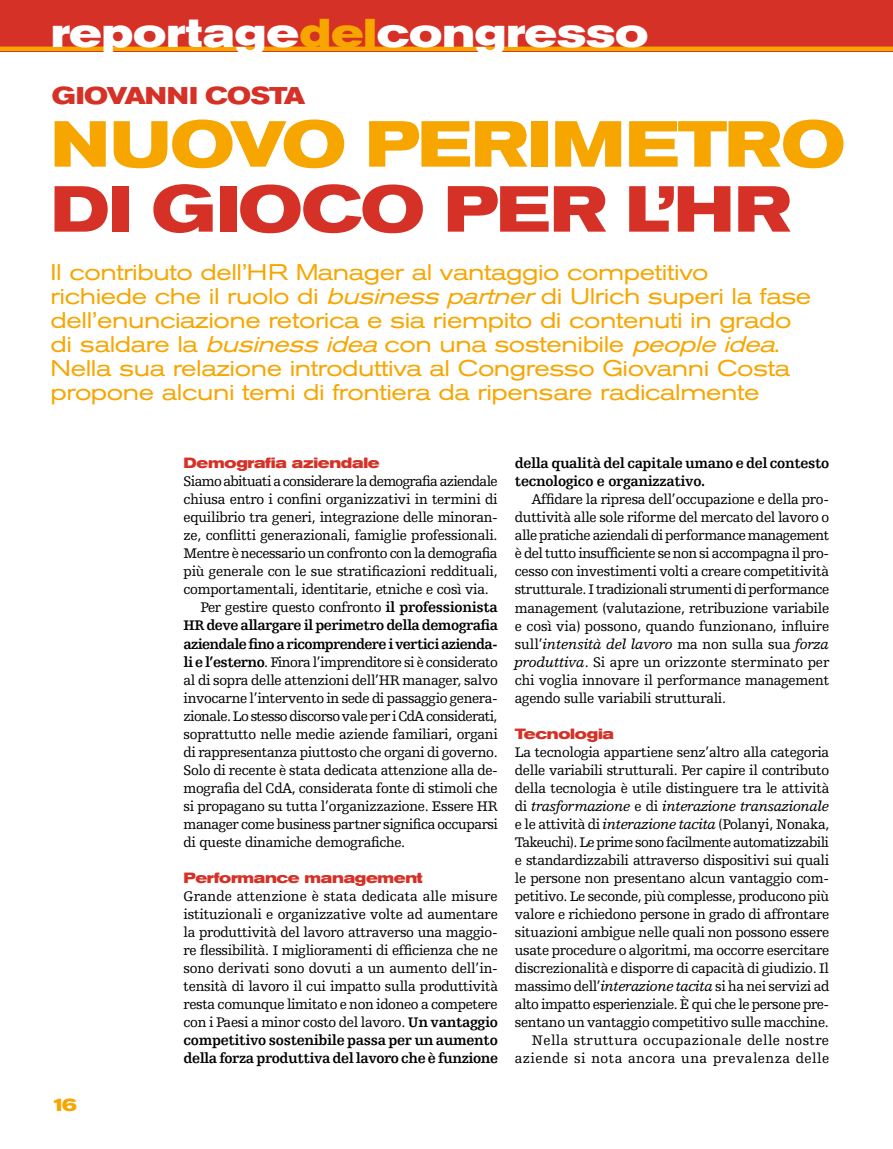
<style>
.page{position:relative;width:893px;height:1149px;background:#fff}
.page>*{position:absolute;margin:0;border:0;box-sizing:border-box;transform-origin:0 0}
.t1{font:700 expanded 64.35px "Akzidenz Grotesk BE";letter-spacing:-.015em;color:#f7a600}
.t2{font:700 expanded 64.35px "Akzidenz Grotesk BE";letter-spacing:-.02em;color:#d53126}
.t3{font:700 expanded 39.9px "Akzidenz Grotesk BE";color:#fff}
.t4{font:700 expanded 24px "Akzidenz Grotesk BE";letter-spacing:-.03em;color:#d53126}
.t5{font:expanded 22.5px/24px "Akzidenz Grotesk BE";letter-spacing:-.02em;color:#f7a600}
.t6{font:700 expanded 18px "Akzidenz Grotesk BE";color:#f7a600}
.t7{font:14.7px/18px "Humanist Slabserif 712 BT";letter-spacing:-.02em;color:#000;text-align:justify}
.t8{font:700 14.7px/18px "Humanist Slabserif 712 BT";letter-spacing:-.03em;color:#000}
.t9{font:700 expanded 14.7px "Akzidenz Grotesk BE";letter-spacing:-.02em;color:#d53126}
.t10{font:14.7px "Humanist Slabserif 712 BT";letter-spacing:-.04em;color:#000}
.t11{font:14.7px "Humanist Slabserif 712 BT";letter-spacing:-.045em;color:#000}
.s1{color:#f7a600}
.s2{font-style:italic}
.s3{font-weight:700}
</style>
<div class="page">
<div style="left:0;top:0;width:893px;height:51px;background:#d53126"></div>
<hr style="left:0;top:47px;width:893px;height:4px;background:#f7a600">
<h2 class="t3" style="left:51px;top:10px;width:599px">reportage<span class="s1">del</span>congresso</h2>
<h3 class="t4" style="left:52px;top:81px;width:255px">GIOVANNI COSTA</h3>
<h1 class="t1" style="left:51px;top:107px;width:796px">NUOVO PERIMETRO</h1>
<h1 class="t2" style="left:51px;top:172px;width:742px">DI GIOCO PER L’HR</h1>
<p class="t5" style="left:51px;top:260px;width:762px">Il contributo dell’HR Manager al vantaggio competitivo<br>richiede che il ruolo di <span class="s2">business partner</span>di Ulrich superi la fase dell’enunciazione retorica e sia riempito di contenuti in grado di saldare la <span class="s2">business idea</span> con una sostenibile <span class="s2">people idea</span>.<br>Nella sua relazione introduttiva al Congresso Giovanni Costa propone alcuni temi di frontiera da ripensare radicalmente</p>
<p class="t6" style="left:51px;top:1094px;width:28px">16</p>
<p class="t9" style="left:184px;top:454px;width:198px">Demografia aziendale</p>
<p class="t11" style="left:184px;top:472px;width:316px">Siamo abituati a considerare la demografia aziendale</p>
<p class="t7" style="left:184px;top:490px;width:316px">chiusa entro i confini organizzativi in termini di</p>
<p class="t7" style="left:184px;top:508px;width:316px">equilibrio tra generi, integrazione delle minoran-</p>
<p class="t7" style="left:184px;top:526px;width:316px">ze, conflitti generazionali, famiglie professionali.</p>
<p class="t7" style="left:184px;top:544px;width:316px">Mentre è necessario un confronto con la demografia</p>
<p class="t7" style="left:184px;top:562px;width:316px">più generale con le sue stratificazioni reddituali,</p>
<p class="t7" style="left:184px;top:580px;width:307px">comportamentali, identitarie, etniche e così via.</p>
<p class="t7" style="left:201px;top:598px;width:299px">Per gestire questo confronto <span class="s3">il professionista</span></p>
<p class="t8" style="left:184px;top:616px;width:316px">HR deve allargare il perimetro della demografia</p>
<p class="t8" style="left:184px;top:634px;width:316px">aziendale fino a ricomprendere i vertici azienda-</p>
<p class="t7" style="left:184px;top:652px;width:316px"><span class="s3">li e l’esterno</span>. Finora l’imprenditore si è considerato</p>
<p class="t7" style="left:184px;top:670px;width:316px">al di sopra delle attenzioni dell’HR manager, salvo</p>
<p class="t7" style="left:184px;top:688px;width:316px">invocarne l’intervento in sede di passaggio genera-</p>
<p class="t10" style="left:184px;top:706px;width:316px">zionale. Lo stesso discorso vale per i CdA considerati,</p>
<p class="t7" style="left:184px;top:724px;width:316px">soprattutto nelle medie aziende familiari, organi</p>
<p class="t7" style="left:184px;top:742px;width:316px">di rappresentanza piuttosto che organi di governo.</p>
<p class="t7" style="left:184px;top:760px;width:316px">Solo di recente è stata dedicata attenzione alla de-</p>
<p class="t7" style="left:184px;top:778px;width:316px">mografia del CdA, considerata fonte di stimoli che</p>
<p class="t7" style="left:184px;top:796px;width:316px">si propagano su tutta l’organizzazione. Essere HR</p>
<p class="t7" style="left:184px;top:814px;width:316px">manager come business partner significa occuparsi</p>
<p class="t7" style="left:184px;top:832px;width:223px">di queste dinamiche demografiche.</p>
<p class="t9" style="left:184px;top:868px;width:241px">Performance management</p>
<p class="t7" style="left:184px;top:886px;width:316px">Grande attenzione è stata dedicata alle misure istituzionali e organizzative volte ad aumentare la produttività del lavoro attraverso una maggio&shy;re flessibilità. I miglioramenti di efficienza che ne sono derivati sono dovuti a un aumento dell’in&shy;tensità di lavoro il cui impatto sulla produttività resta comunque limitato e non idoneo a competere con i Paesi a minor costo del lavoro. <span class="s3">Un vantaggio competitivo sostenibile passa per un aumento della forza produttiva del lavoro che è funzione</span></p>
<p class="t8" style="left:515px;top:454px;width:316px">della qualità del capitale umano e del contesto tecnologico e organizzativo.</p>
<p class="t7" style="left:515px;top:490px;width:316px;text-indent:17px">Affidare la ripresa dell’occupazione e della pro&shy;duttività alle sole riforme del mercato del lavoro o alle pratiche aziendali di performance management è del tutto insufficiente se non si accompagna il pro&shy;cesso con investimenti volti a creare competitività strutturale. I tradizionali strumenti di performance management (valutazione, retribuzione variabile e così via) possono, quando funzionano, influire sull’<span class="s2">intensità del lavoro</span> ma non sulla sua <span class="s2">forza produttiva</span>. Si apre un orizzonte sterminato per chi voglia innovare il performance management agendo sulle variabili strutturali.</p>
<p class="t9" style="left:515px;top:724px;width:101px">Tecnologia</p>
<p class="t7" style="left:515px;top:742px;width:316px;text-align:right">La tecnologia appartiene senz’altro alla categoria delle variabili strutturali. Per capire il contributo della tecnologia è utile distinguere tra le attività di <span class="s2">trasformazione</span> e di <span class="s2">interazione transazionale </span>e le attività di <span class="s2">interazione tacita</span> (Polanyi, Nonaka, Takeuchi). Le prime sono facilmente automatizzabili e standardizzabili attraverso dispositivi sui quali le persone non presentano alcun vantaggio com&shy;petitivo. Le seconde, più complesse, producono più valore e richiedono persone in grado di affrontare situazioni ambigue nelle quali non possono essere usate procedure o algoritmi, ma occorre esercitare discrezionalità e disporre di capacità di giudizio. Il massimo dell’<span class="s2">interazione tacita</span> si ha nei servizi ad alto impatto esperienziale. È qui che le persone pre&shy;sentano un vantaggio competitivo sulle macchine.<br>Nella struttura occupazionale delle nostre aziende si nota ancora una prevalenza delle</p>
</div>
